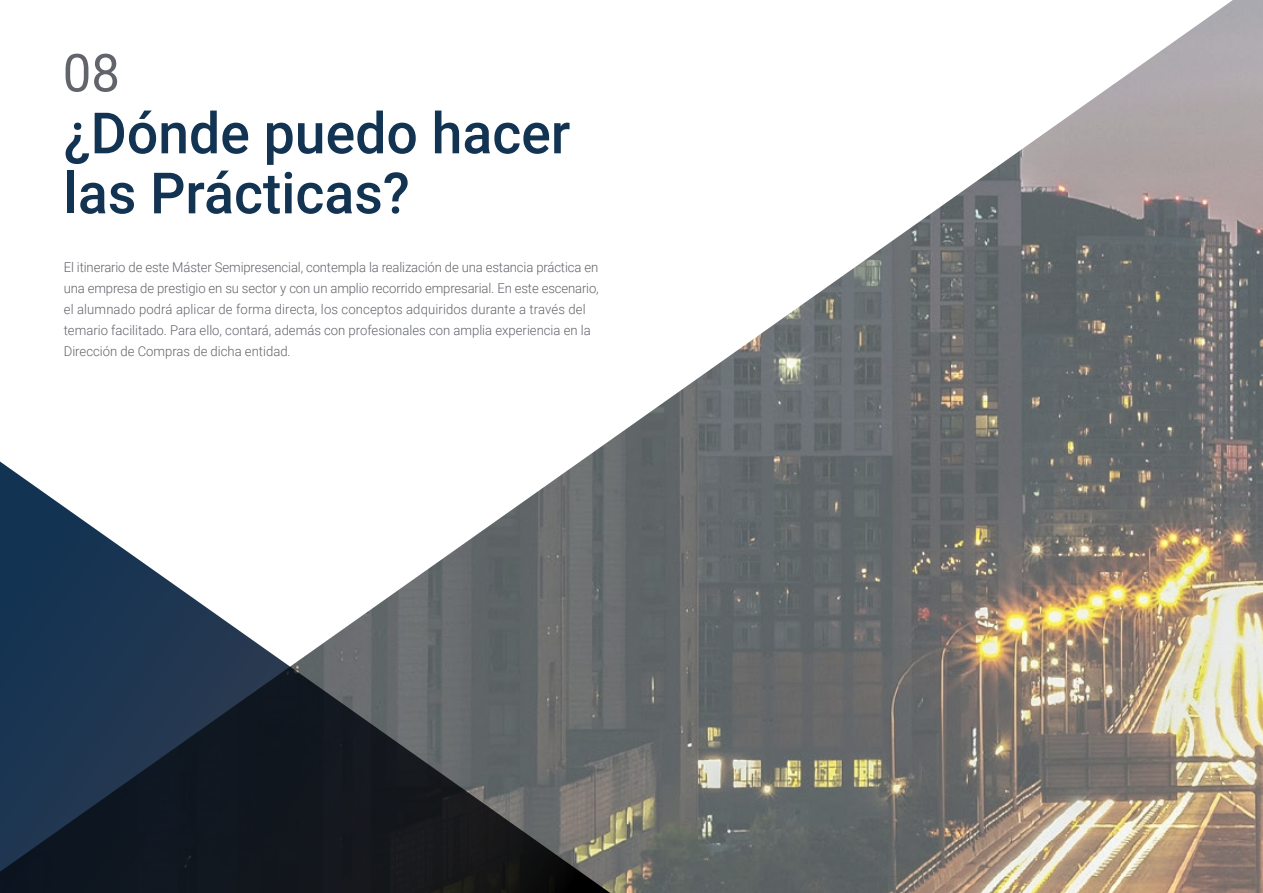
<style>
.page{position:relative;width:1263px;height:893px;background:#fff}
.page>*{position:absolute;margin:0;border:0;box-sizing:border-box;transform-origin:0 0}
.t1{font:500 57px/60px "Roboto";color:#123352}
.t2{font:52.5px "Roboto";color:#61646a}
.t3{font:300 13.5px/21px "Roboto";color:#61646a}
</style>
<div class="page">
<img style="left:602px;top:0;width:661px;height:893px">
<svg style="left:0;top:446px;width:640px;height:447px"></svg>
<h2 class="t2" style="left:63px;top:36px;width:59px">08</h2>
<h1 class="t1" style="left:64px;top:101px;width:508px">¿Dónde puedo hacer las Prácticas?</h1>
<p class="t3" style="left:64px;top:256px;width:536px">El itinerario de este Máster Semipresencial, contempla la realización de una estancia práctica en una empresa de prestigio en su sector y con un amplio recorrido empresarial. En este escenario, el alumnado podrá aplicar de forma directa, los conceptos adquiridos durante a través del temario facilitado. Para ello, contará, además con profesionales con amplia experiencia en la Dirección de Compras de dicha entidad.</p>
</div>
